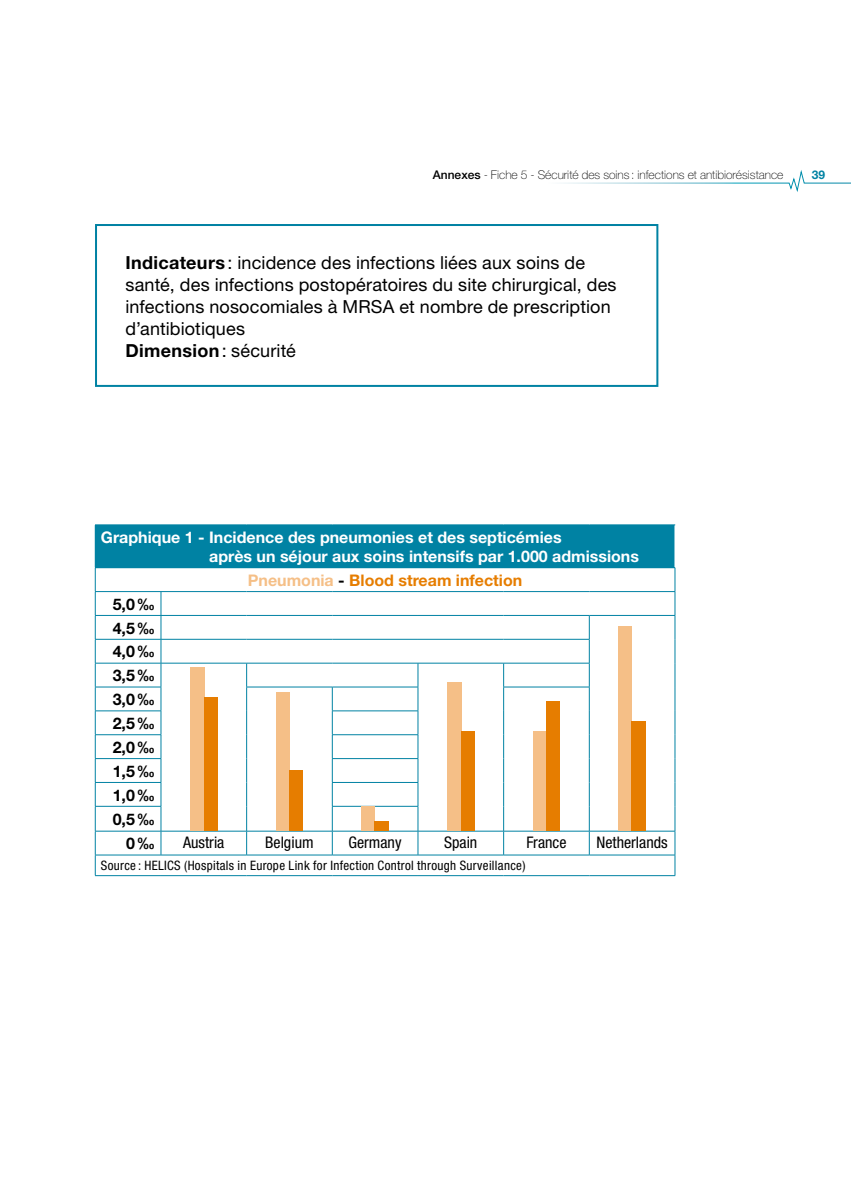
<style>
.page{position:relative;width:851px;height:1191px;background:#fff}
.page>*{position:absolute;margin:0;border:0;box-sizing:border-box;transform-origin:0 0}
.t1{font:18px/22px "Helvetica Neue";letter-spacing:.01em;color:#000}
.t2{font:700 16px/19px "Helvetica Neue";color:#fff}
.t3{font:condensed 16px "Helvetica Neue LT Std";color:#000}
.t4{font:700 16px/24px "Helvetica Neue";color:#000;text-align:right}
.t5{font:700 16px "Helvetica Neue";color:#e67d00}
.t6{font:condensed 13px "Helvetica Neue LT Std";letter-spacing:.025em;color:#000}
.t7{font:100 12px "Helvetica Neue";color:#000}
.t8{font:700 12px "Helvetica Neue";color:#0082a3}
.s1{font-weight:500}
.s2{font-weight:700}
.s3{color:#f5bf87}
.s4{color:#000}
</style>
<div class="page">
<svg style="left:563px;top:170px;width:287px;height:22px"></svg>
<div style="left:95px;top:525px;width:580px;height:43px;background:#0082a3"></div>
<hr style="left:674px;top:525px;width:1px;height:42px;background:#fff">
<hr style="left:95px;top:524px;width:66px;height:1px;background:#0082a3">
<hr style="left:161px;top:524px;width:85px;height:1px;background:#0082a3">
<hr style="left:246px;top:524px;width:86px;height:1px;background:#0082a3">
<hr style="left:332px;top:524px;width:86px;height:1px;background:#0082a3">
<hr style="left:418px;top:524px;width:85px;height:1px;background:#0082a3">
<hr style="left:503px;top:524px;width:86px;height:1px;background:#0082a3">
<hr style="left:589px;top:524px;width:86px;height:1px;background:#0082a3">
<hr style="left:95px;top:591px;width:66px;height:1px;background:#0082a3">
<hr style="left:95px;top:615px;width:66px;height:1px;background:#0082a3">
<hr style="left:161px;top:591px;width:85px;height:1px;background:#0082a3">
<hr style="left:246px;top:591px;width:86px;height:1px;background:#0082a3">
<hr style="left:332px;top:591px;width:86px;height:1px;background:#0082a3">
<hr style="left:418px;top:591px;width:85px;height:1px;background:#0082a3">
<hr style="left:503px;top:591px;width:86px;height:1px;background:#0082a3">
<hr style="left:589px;top:591px;width:86px;height:1px;background:#0082a3">
<hr style="left:95px;top:639px;width:66px;height:1px;background:#0082a3">
<hr style="left:95px;top:663px;width:66px;height:1px;background:#0082a3">
<hr style="left:95px;top:686px;width:66px;height:1px;background:#0082a3">
<hr style="left:95px;top:710px;width:66px;height:1px;background:#0082a3">
<hr style="left:95px;top:734px;width:66px;height:1px;background:#0082a3">
<hr style="left:95px;top:758px;width:66px;height:1px;background:#0082a3">
<hr style="left:95px;top:782px;width:66px;height:1px;background:#0082a3">
<hr style="left:95px;top:806px;width:66px;height:1px;background:#0082a3">
<hr style="left:161px;top:615px;width:85px;height:1px;background:#0082a3">
<hr style="left:246px;top:615px;width:86px;height:1px;background:#0082a3">
<hr style="left:332px;top:615px;width:86px;height:1px;background:#0082a3">
<hr style="left:418px;top:615px;width:85px;height:1px;background:#0082a3">
<hr style="left:503px;top:615px;width:86px;height:1px;background:#0082a3">
<hr style="left:161px;top:639px;width:85px;height:1px;background:#0082a3">
<hr style="left:246px;top:639px;width:86px;height:1px;background:#0082a3">
<hr style="left:332px;top:639px;width:86px;height:1px;background:#0082a3">
<hr style="left:418px;top:639px;width:85px;height:1px;background:#0082a3">
<hr style="left:503px;top:639px;width:86px;height:1px;background:#0082a3">
<hr style="left:161px;top:663px;width:85px;height:1px;background:#0082a3">
<hr style="left:589px;top:615px;width:86px;height:1px;background:#0082a3">
<hr style="left:246px;top:663px;width:86px;height:1px;background:#0082a3">
<hr style="left:332px;top:663px;width:86px;height:1px;background:#0082a3">
<hr style="left:418px;top:663px;width:85px;height:1px;background:#0082a3">
<hr style="left:503px;top:663px;width:86px;height:1px;background:#0082a3">
<hr style="left:246px;top:686px;width:86px;height:1px;background:#0082a3">
<hr style="left:332px;top:686px;width:86px;height:1px;background:#0082a3">
<hr style="left:503px;top:686px;width:86px;height:1px;background:#0082a3">
<hr style="left:332px;top:710px;width:86px;height:1px;background:#0082a3">
<hr style="left:332px;top:734px;width:86px;height:1px;background:#0082a3">
<hr style="left:332px;top:758px;width:86px;height:1px;background:#0082a3">
<hr style="left:332px;top:782px;width:86px;height:1px;background:#0082a3">
<hr style="left:95px;top:831px;width:66px;height:1px;background:#0082a3">
<svg style="left:161px;top:592px;width:1px;height:262px"></svg>
<hr style="left:332px;top:806px;width:86px;height:1px;background:#0082a3">
<hr style="left:95px;top:854px;width:66px;height:1px;background:#0082a3">
<hr style="left:161px;top:831px;width:85px;height:1px;background:#0082a3">
<hr style="left:246px;top:831px;width:86px;height:1px;background:#0082a3">
<hr style="left:332px;top:831px;width:86px;height:1px;background:#0082a3">
<hr style="left:418px;top:831px;width:85px;height:1px;background:#0082a3">
<hr style="left:503px;top:831px;width:86px;height:1px;background:#0082a3">
<hr style="left:589px;top:831px;width:86px;height:1px;background:#0082a3">
<svg style="left:246px;top:663px;width:1px;height:191px"></svg>
<svg style="left:332px;top:687px;width:1px;height:167px"></svg>
<svg style="left:417px;top:663px;width:1px;height:191px"></svg>
<svg style="left:503px;top:663px;width:1px;height:191px"></svg>
<svg style="left:589px;top:615px;width:1px;height:239px"></svg>
<svg style="left:95px;top:568px;width:1px;height:307px"></svg>
<hr style="left:95px;top:875px;width:66px;height:1px;background:#0082a3">
<hr style="left:161px;top:875px;width:85px;height:1px;background:#0082a3">
<hr style="left:246px;top:875px;width:86px;height:1px;background:#0082a3">
<hr style="left:332px;top:875px;width:86px;height:1px;background:#0082a3">
<hr style="left:418px;top:875px;width:85px;height:1px;background:#0082a3">
<hr style="left:503px;top:875px;width:86px;height:1px;background:#0082a3">
<hr style="left:589px;top:875px;width:86px;height:1px;background:#0082a3">
<hr style="left:161px;top:854px;width:85px;height:1px;background:#0082a3">
<hr style="left:246px;top:854px;width:86px;height:1px;background:#0082a3">
<hr style="left:332px;top:854px;width:86px;height:1px;background:#0082a3">
<hr style="left:418px;top:854px;width:85px;height:1px;background:#0082a3">
<hr style="left:503px;top:854px;width:86px;height:1px;background:#0082a3">
<hr style="left:589px;top:854px;width:86px;height:1px;background:#0082a3">
<svg style="left:674px;top:568px;width:1px;height:307px"></svg>
<div style="left:618px;top:626px;width:13px;height:205px;background:#f5bf87"></div>
<div style="left:631px;top:721px;width:14px;height:110px;background:#e67d00"></div>
<div style="left:190px;top:668px;width:14px;height:163px;background:#f5bf87"></div>
<div style="left:204px;top:697px;width:13px;height:134px;background:#e67d00"></div>
<div style="left:447px;top:682px;width:14px;height:149px;background:#f5bf87"></div>
<div style="left:461px;top:731px;width:13px;height:100px;background:#e67d00"></div>
<div style="left:275px;top:692px;width:14px;height:139px;background:#f5bf87"></div>
<div style="left:289px;top:770px;width:14px;height:61px;background:#e67d00"></div>
<div style="left:532px;top:731px;width:14px;height:100px;background:#f5bf87"></div>
<div style="left:546px;top:702px;width:14px;height:129px;background:#e67d00"></div>
<div style="left:361px;top:806px;width:13px;height:25px;background:#f5bf87"></div>
<div style="left:374px;top:821px;width:15px;height:10px;background:#e67d00"></div>
<div style="left:95px;top:224px;width:563px;height:163px;border:2px solid #0082a3"></div>
<p class="t7" style="left:433px;top:167px;width:352px"><span class="s1">Annexes</span> - Fiche 5 - Sécurité des soins : infections et antibiorésistance</p>
<p class="t8" style="left:811px;top:167px;width:15px">39</p>
<p class="t1" style="left:125px;top:251px;width:492px"><span class="s2">Indicateurs</span>: incidence des infections liées aux soins de santé, des infections postopératoires du site chirurgical, des infections nosocomiales à MRSA et nombre de prescription d’antibiotiques<br><span class="s2">Dimension</span>: sécurité</p>
<p class="t2" style="left:209px;top:527px;width:431px;text-indent:-108px">Graphique 1 - Incidence des pneumonies et des septicémies<br>après un séjour aux soins intensifs par 1.000 admissions</p>
<p class="t5" style="left:248px;top:570px;width:276px"><span class="s3">Pneumonia</span> <span class="s4">-</span> Blood stream infection</p>
<p class="t4" style="left:113px;top:591px;width:44px">5,0‰<br>4,5‰<br>4,0‰<br>3,5‰<br>3,0‰<br>2,5‰<br>2,0‰<br>1,5‰<br>1,0‰<br>0,5‰<br>0‰</p>
<p class="t3" style="left:183px;top:833px;width:43px">Austria</p>
<p class="t3" style="left:265px;top:833px;width:50px">Belgium</p>
<p class="t3" style="left:348px;top:833px;width:55px">Germany</p>
<p class="t3" style="left:444px;top:833px;width:35px">Spain</p>
<p class="t3" style="left:526px;top:833px;width:41px">France</p>
<p class="t3" style="left:596px;top:833px;width:73px">Netherlands</p>
<p class="t6" style="left:101px;top:858px;width:426px">Source : HELICS (Hospitals in Europe Link for Infection Control through Surveillance)</p>
</div>
